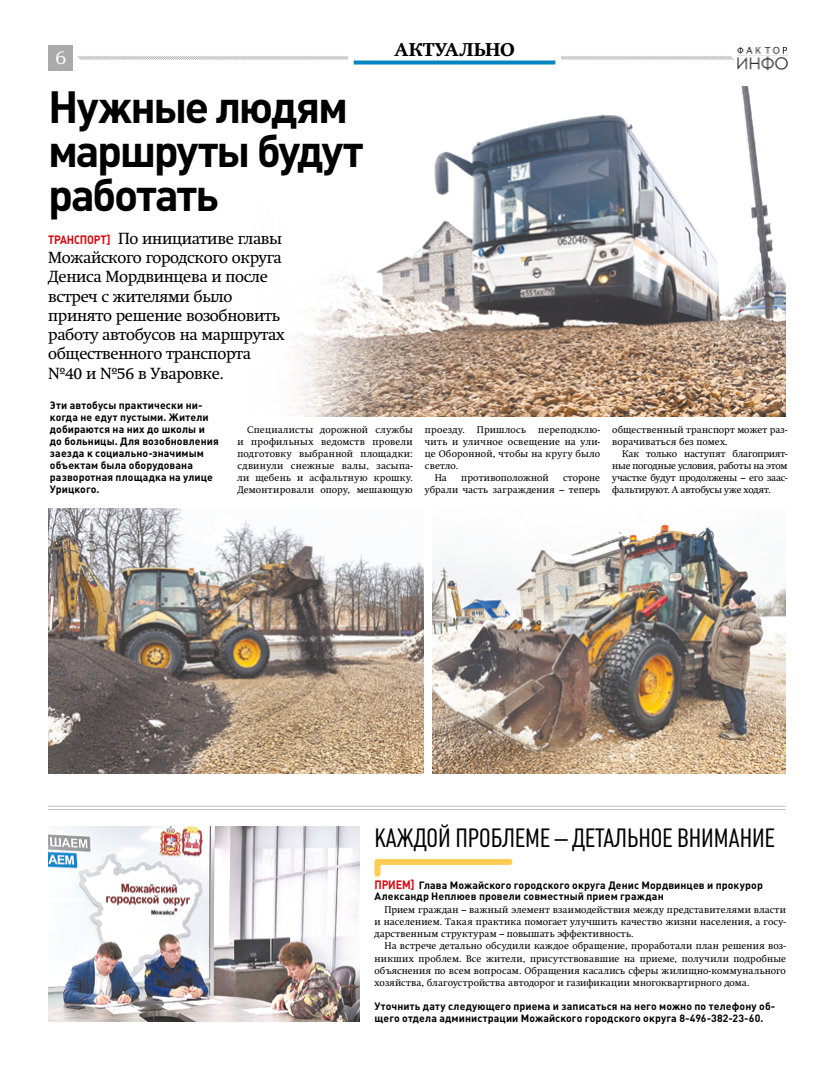
<style>
.page{position:relative;width:820px;height:1078px;background:#fff}
.page>*{position:absolute;margin:0;border:0;box-sizing:border-box;transform-origin:0 0}
.t1{font:700 44.5px/44px "Plumb";letter-spacing:-.045em;color:#000}
.t2{font:26px "Plumb Condensed";color:#000}
.t3{font:18px "Swift Extra Bold C";letter-spacing:.015em;color:#000}
.t4{font:18px "Bookman Old Style";color:#fff}
.t5{font:16px/19.2px "Swift C";letter-spacing:-.02em;color:#000}
.t6{font:700 10.5px/12px "Plumb";letter-spacing:.01em;color:#000}
.t7{font:9.6px/12px "Swift C";letter-spacing:.015em;color:#000;text-align:justify}
.s1{font-family:"Plumb";font-weight:700;font-size:12px;color:#d20a11}
.s2{font-size:12px;color:#d20a11}
</style>
<div class="page">
<div style="left:48px;top:45px;width:25px;height:25px;background:#aaa"></div>
<svg style="left:77px;top:56px;width:657px;height:4px;background:#d6d6d6"></svg>
<img style="left:737px;top:46px;width:50px;height:24px">
<div style="left:348px;top:42px;width:213px;height:26px;background:#fff"></div>
<svg style="left:353px;top:60px;width:202px;height:4px"></svg>
<hr style="left:48px;top:809px;width:737px;height:1px;background:#bac0c8">
<hr style="left:48px;top:805px;width:737px;height:1px;background:#bac0c8">
<img style="left:295px;top:87px;width:490px;height:329px">
<img style="left:48px;top:508px;width:375px;height:265px">
<img style="left:432px;top:524px;width:353px;height:249px">
<div style="left:377px;top:858px;width:132px;height:6px;background:#fecc53"></div>
<div style="left:374px;top:861px;width:6px;height:12px;background:#fecc53"></div>
<img style="left:48px;top:826px;width:311px;height:194px">
<h3 class="t4" style="left:55px;top:46px;width:13px">6</h3>
<h1 class="t1" style="left:48px;top:84px;width:316px">Нужные людям маршруты будут работать</h1>
<h3 class="t5" style="left:48px;top:229px;width:238px"><span class="s1">ТРАНСПОРТ]</span> По инициативе главы<br>Можайского городского округа<br>Дениса Мордвинцева и после встреч с жителями было принято решение возобновить работу автобусов на маршрутах общественного транспорта №40 и №56 в Уваровке.</h3>
<h3 class="t3" style="left:394px;top:39px;width:122px">АКТУАЛЬНО</h3>
<p class="t6" style="left:50px;top:399px;width:170px">Эти автобусы практически ни&shy;когда не едут пустыми. Жители добираются на них до школы и до больницы. Для возобновления заезда к социально-значимым объектам была оборудована разворотная площадка на улице<br>Урицкого.</p>
<p class="t7" style="left:237px;top:423px;width:177px;text-indent:10px">Специалисты дорожной службы и профильных ведомств провели подготовку выбранной площадки: сдвинули снежные валы, засыпа&shy;ли щебень и асфальтную крошку.<br>Демонтировали опору, мешающую</p>
<p class="t7" style="left:424px;top:423px;width:42px">проезду.</p>
<p class="t7" style="left:477px;top:423px;width:51px">Пришлось</p>
<p class="t7" style="left:538px;top:423px;width:63px">переподклю-</p>
<p class="t7" style="left:424px;top:435px;width:177px">чить и уличное освещение на ули-</p>
<p class="t7" style="left:424px;top:447px;width:177px">це Оборонной, чтобы на кругу было</p>
<p class="t7" style="left:424px;top:459px;width:35px">светло.</p>
<p class="t7" style="left:434px;top:471px;width:14px">На</p>
<p class="t7" style="left:461px;top:471px;width:89px">противоположной</p>
<p class="t7" style="left:424px;top:471px;width:177px;text-align:right">стороне<br>убрали часть заграждения – теперь</p>
<p class="t7" style="left:612px;top:423px;width:177px">общественный транспорт может раз&shy;ворачиваться без помех.</p>
<p class="t7" style="left:612px;top:447px;width:177px;text-indent:10px">Как только наступят благоприят&shy;ные погодные условия, работы на этом участке будут продолжены – его заас&shy;фальтируют. А автобусы уже ходят.</p>
<h2 class="t2" style="left:374px;top:824px;width:402px">КАЖДОЙ ПРОБЛЕМЕ – ДЕТАЛЬНОЕ ВНИМАНИЕ</h2>
<p class="t6" style="left:374px;top:879px;width:390px;line-height:11px"><span class="s2">ПРИЕМ]</span> Глава Можайского городского округа Денис Мордвинцев и прокурор<br>Александр Неплюев провели совместный прием граждан</p>
<p class="t7" style="left:374px;top:903px;width:413px;text-indent:10px">Прием граждан – важный элемент взаимодействия между представителями власти и населением. Такая практика помогает улучшить качество жизни населения, а госу&shy;дарственным структурам – повышать эффективность.</p>
<p class="t7" style="left:374px;top:939px;width:413px;text-indent:10px">На встрече детально обсудили каждое обращение, проработали план решения воз&shy;никших проблем. Все жители, присутствовавшие на приеме, получили подробные объяснения по всем вопросам. Обращения касались сферы жилищно-коммунального хозяйства, благоустройства автодорог и газификации многоквартирного дома.</p>
<p class="t6" style="left:374px;top:999px;width:402px">Уточнить дату следующего приема и записаться на него можно по телефону об&shy;щего отдела администрации Можайского городского округа 8-496-382-23-60.</p>
</div>
